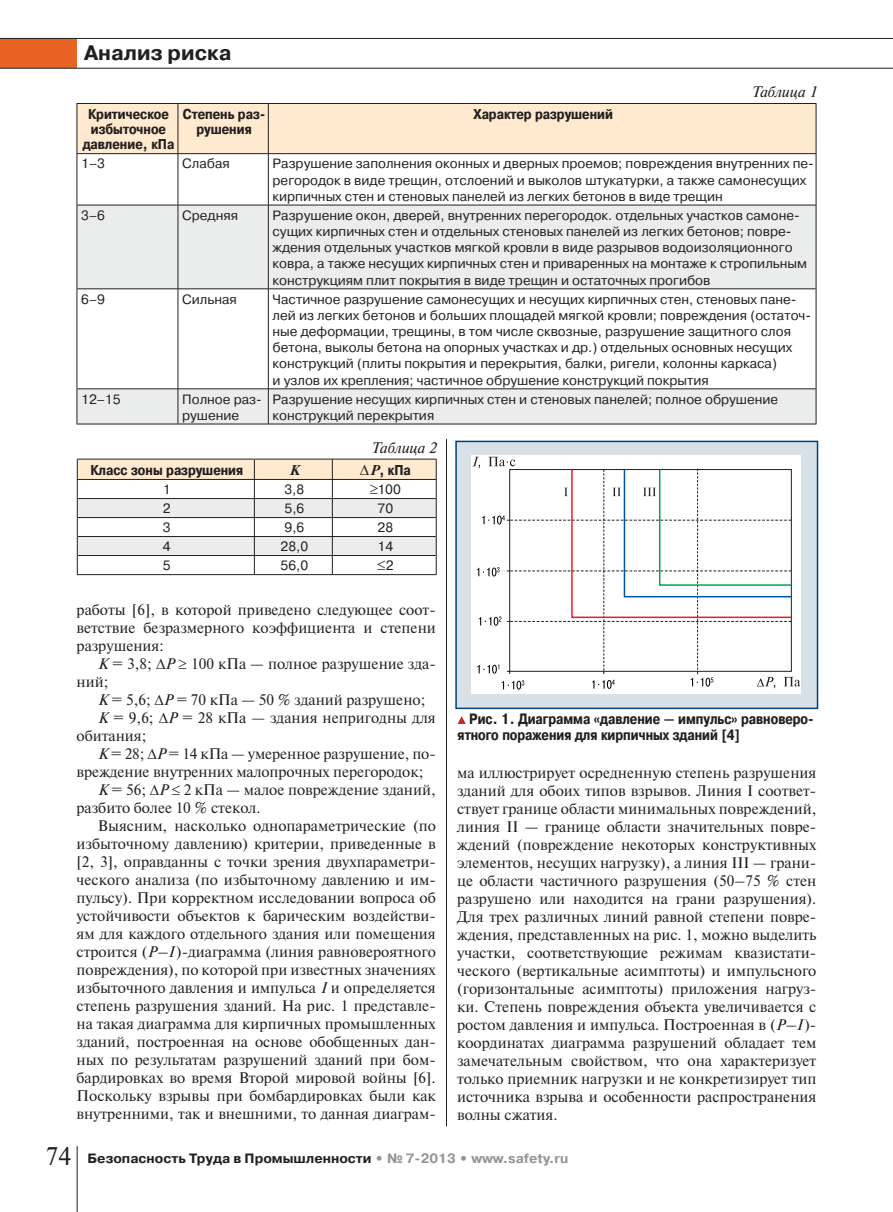
<style>
.page{position:relative;width:893px;height:1212px;background:#fff}
.page>*{position:absolute;margin:0;border:0;box-sizing:border-box;transform-origin:0 0}
.t1{font:700 21px "Pragmatica C";color:#231f20}
.t2{font:15.3px/18px "Newton C";color:#231f20;text-align:justify}
.t3{font:italic 15.3px "Newton C";color:#231f20}
.t4{font:700 15px/16.5px "Pragmatica Cond C";color:#231f20}
.t5{font:700 14.25px/15px "Pragmatica Cond C";color:#231f20;text-align:center;scale:1.05 1}
.t6{font:italic 700 14.25px "Newton C";color:#231f20;scale:1.05 1}
.t7{font:13.5px/16.2px "Pragmatica C";color:#231f20}
.t8{font:700 13.5px "Pragmatica C";color:#231f20}
.s1{font-family:"Newton C";font-style:italic}
.s2{font-style:italic}
.s3{font-family:"Newton C";font-weight:400;font-size:25.5px}
.s4{color:#939598}
</style>
<div class="page">
<div style="left:0;top:38px;width:77px;height:30px;background:#e76425"></div>
<hr style="left:0;top:68px;width:893px;height:1px;background:#231f20">
<hr style="left:0;top:38px;width:893px;height:1px;background:#231f20">
<hr style="left:77px;top:1146px;width:1px;height:66px;background:#231f20">
<hr style="left:446px;top:439px;width:1px;height:687px;background:#231f20">
<div style="left:78px;top:104px;width:738px;height:49px;background:#ffeacf"></div>
<svg style="left:78px;top:154px;width:738px;height:51px"></svg>
<svg style="left:78px;top:206px;width:738px;height:218px;fill:#ebecec"></svg>
<hr style="left:178px;top:104px;width:1px;height:49px;background:#231f20">
<hr style="left:268px;top:104px;width:1px;height:49px;background:#231f20">
<hr style="left:178px;top:154px;width:1px;height:51px;background:#231f20">
<hr style="left:268px;top:154px;width:1px;height:51px;background:#231f20">
<hr style="left:178px;top:205px;width:1px;height:84px;background:#231f20">
<hr style="left:268px;top:205px;width:1px;height:84px;background:#231f20">
<hr style="left:178px;top:289px;width:1px;height:100px;background:#231f20">
<hr style="left:268px;top:289px;width:1px;height:100px;background:#231f20">
<hr style="left:178px;top:389px;width:1px;height:35px;background:#231f20">
<hr style="left:268px;top:389px;width:1px;height:35px;background:#231f20">
<hr style="left:77px;top:153px;width:739px;height:1px;background:#231f20">
<hr style="left:77px;top:205px;width:739px;height:1px;background:#231f20">
<hr style="left:77px;top:289px;width:739px;height:1px;background:#231f20">
<hr style="left:77px;top:389px;width:739px;height:1px;background:#231f20">
<hr style="left:77px;top:103px;width:101px;height:1px;background:#231f20">
<hr style="left:77px;top:104px;width:1px;height:49px;background:#231f20">
<hr style="left:178px;top:103px;width:638px;height:1px;background:#231f20">
<hr style="left:816px;top:104px;width:1px;height:49px;background:#231f20">
<hr style="left:77px;top:154px;width:1px;height:51px;background:#231f20">
<hr style="left:816px;top:154px;width:1px;height:51px;background:#231f20">
<hr style="left:77px;top:205px;width:1px;height:84px;background:#231f20">
<hr style="left:816px;top:205px;width:1px;height:84px;background:#231f20">
<hr style="left:77px;top:289px;width:1px;height:100px;background:#231f20">
<hr style="left:816px;top:289px;width:1px;height:100px;background:#231f20">
<hr style="left:77px;top:389px;width:1px;height:35px;background:#231f20">
<hr style="left:816px;top:389px;width:1px;height:35px;background:#231f20">
<hr style="left:77px;top:424px;width:739px;height:1px;background:#231f20">
<div style="left:456px;top:441px;width:361px;height:267px;background:#d7e1e7"></div>
<div style="left:472px;top:455px;width:329px;height:238px;background:#fff"></div>
<svg style="left:472px;top:457px;width:328px;height:233px"></svg>
<div style="left:455px;top:441px;width:363px;height:268px;border:2px solid #00427a"></div>
<svg style="left:458px;top:716px;width:8px;height:8px"></svg>
<svg style="left:77px;top:459px;width:360px;height:116px"></svg>
<h1 class="t1" style="left:84px;top:45px;width:149px">Анализ риска</h1>
<p class="t3" style="left:751px;top:86px;width:67px">Таблица 1</p>
<p class="t5" style="left:83px;top:108px;width:89px">Критическое избыточное давление, кПа</p>
<p class="t5" style="left:183px;top:108px;width:80px">Степень раз&shy;рушения</p>
<p class="t5" style="left:473px;top:108px;width:134px">Характер разрушений</p>
<p class="t7" style="left:81px;top:157px;width:25px">1–3</p>
<p class="t7" style="left:182px;top:157px;width:49px">Слабая</p>
<p class="t7" style="left:273px;top:157px;width:543px">Разрушение заполнения оконных и дверных проемов; повреждения внутренних пе&shy;регородок в виде трещин, отслоений и выколов штукатурки, а также самонесущих кирпичных стен и стеновых панелей из легких бетонов в виде трещин</p>
<p class="t7" style="left:81px;top:208px;width:25px">3–6</p>
<p class="t7" style="left:182px;top:208px;width:57px">Средняя</p>
<p class="t7" style="left:273px;top:208px;width:536px">Разрушение окон, дверей, внутренних перегородок. отдельных участков самоне&shy;сущих кирпичных стен и отдельных стеновых панелей из легких бетонов; повре&shy;ждения отдельных участков мягкой кровли в виде разрывов водоизоляционного ковра, а также несущих кирпичных стен и приваренных на монтаже к стропильным конструкциям плит покрытия в виде трещин и остаточных прогибов</p>
<p class="t7" style="left:81px;top:292px;width:25px">6–9</p>
<p class="t7" style="left:182px;top:292px;width:56px">Сильная</p>
<p class="t7" style="left:273px;top:292px;width:540px">Частичное разрушение самонесущих и несущих кирпичных стен, стеновых пане&shy;лей из легких бетонов и больших площадей мягкой кровли; повреждения (остаточ&shy;ные деформации, трещины, в том числе сквозные, разрушение защитного слоя бетона, выколы бетона на опорных участках и др.) отдельных основных несущих конструкций (плиты покрытия и перекрытия, балки, ригели, колонны каркаса)<br>и узлов их крепления; частичное обрушение конструкций покрытия</p>
<p class="t7" style="left:81px;top:392px;width:41px">12–15</p>
<p class="t7" style="left:182px;top:392px;width:81px">Полное раз&shy;рушение</p>
<p class="t7" style="left:273px;top:392px;width:507px">Разрушение несущих кирпичных стен и стеновых панелей; полное обрушение конструкций перекрытия</p>
<p class="t3" style="left:371px;top:442px;width:67px">Таблица 2</p>
<p class="t5" style="left:90px;top:464px;width:147px">Класс зоны разрушения</p>
<p class="t6" style="left:289px;top:465px;width:12px">K</p>
<p class="t5" style="left:370px;top:464px;width:41px"><span class="s1">P</span>, кПа</p>
<p class="t7" style="left:163px;top:483px;width:9px">1</p>
<p class="t7" style="left:284px;top:483px;width:21px">3,8</p>
<p class="t7" style="left:370px;top:483px;width:33px">≥100</p>
<p class="t7" style="left:163px;top:502px;width:9px">2</p>
<p class="t7" style="left:284px;top:502px;width:21px">5,6</p>
<p class="t7" style="left:377px;top:502px;width:17px">70</p>
<p class="t7" style="left:163px;top:521px;width:9px">3</p>
<p class="t7" style="left:284px;top:521px;width:21px">9,6</p>
<p class="t7" style="left:377px;top:521px;width:17px">28</p>
<p class="t7" style="left:163px;top:540px;width:9px">4</p>
<p class="t7" style="left:281px;top:540px;width:29px">28,0</p>
<p class="t7" style="left:377px;top:540px;width:17px">14</p>
<p class="t7" style="left:163px;top:559px;width:9px">5</p>
<p class="t7" style="left:281px;top:559px;width:29px">56,0</p>
<p class="t7" style="left:377px;top:559px;width:18px">≤2</p>
<p class="t2" style="left:77px;top:602px;width:361px">работы [6], в которой приведено следующее соот&shy;ветствие безразмерного коэффициента и степени разрушения:</p>
<p class="t2" style="left:77px;top:656px;width:361px;text-indent:21px"><span class="s2">K</span> = 3,8; <span class="s2">P</span> ≥ 100 кПа — полное разрушение зда&shy;ний;</p>
<p class="t2" style="left:98px;top:692px;width:329px"><span class="s2">K</span> = 5,6; <span class="s2">P</span> = 70 кПа — 50 % зданий разрушено;</p>
<p class="t2" style="left:98px;top:710px;width:340px"><span class="s2">K</span> = 9,6; <span class="s2">P</span> = 28 кПа — здания непригодны для</p>
<p class="t2" style="left:77px;top:728px;width:71px">обитания;</p>
<p class="t2" style="left:98px;top:746px;width:340px"><span class="s2">K</span> = 28; <span class="s2">P</span> = 14 кПа — умеренное разрушение, по-</p>
<p class="t2" style="left:77px;top:764px;width:348px">вреждение внутренних малопрочных перегородок;</p>
<p class="t2" style="left:98px;top:782px;width:340px"><span class="s2">K</span> = 56; <span class="s2">P</span> ≤ 2 кПа — малое повреждение зданий,</p>
<p class="t2" style="left:77px;top:800px;width:186px">разбито более 10 % стекол.</p>
<p class="t2" style="left:98px;top:818px;width:340px">Выясним, насколько однопараметрические (по</p>
<p class="t2" style="left:77px;top:836px;width:361px">избыточному давлению) критерии, приведенные в</p>
<p class="t2" style="left:77px;top:854px;width:361px">[2, 3], оправданны с точки зрения двухпараметри-</p>
<p class="t2" style="left:77px;top:872px;width:361px">ческого анализа (по избыточному давлению и им-</p>
<p class="t2" style="left:77px;top:890px;width:361px">пульсу). При корректном исследовании вопроса об</p>
<p class="t2" style="left:77px;top:908px;width:361px">устойчивости объектов к барическим воздействи-</p>
<p class="t2" style="left:77px;top:926px;width:361px">ям для каждого отдельного здания или помещения</p>
<p class="t2" style="left:77px;top:944px;width:361px">строится (<span class="s2">P–I</span>)-диаграмма (линия равновероятного</p>
<p class="t2" style="left:77px;top:962px;width:361px">повреждения), по которой при известных значениях</p>
<p class="t2" style="left:77px;top:980px;width:361px">избыточного давления и импульса <span class="s2">I</span> и определяется</p>
<p class="t2" style="left:77px;top:998px;width:361px">степень разрушения зданий. На рис. 1 представле-</p>
<p class="t2" style="left:77px;top:1016px;width:361px">на такая диаграмма для кирпичных промышленных</p>
<p class="t2" style="left:77px;top:1034px;width:361px">зданий, построенная на основе обобщенных дан-</p>
<p class="t2" style="left:77px;top:1052px;width:361px">ных по результатам разрушений зданий при бом-</p>
<p class="t2" style="left:77px;top:1070px;width:361px">бардировках во время Второй мировой войны [6].</p>
<p class="t2" style="left:77px;top:1088px;width:361px">Поскольку взрывы при бомбардировках были как</p>
<p class="t2" style="left:77px;top:1106px;width:361px">внутренними, так и внешними, то данная диаграм-</p>
<p class="t4" style="left:458px;top:712px;width:358px;text-indent:12px">Рис. 1. Диаграмма «давление — импульс» равноверо&shy;ятного поражения для кирпичных зданий [4]</p>
<p class="t2" style="left:457px;top:765px;width:361px">ма иллюстрирует осредненную степень разрушения зданий для обоих типов взрывов. Линия I соответ&shy;ствует границе области минимальных повреждений, линия II — границе области значительных повре&shy;ждений (повреждение некоторых конструктивных элементов, несущих нагрузку), а линия III — грани&shy;це области частичного разрушения (50–75 % стен разрушено или находится на грани разрушения).<br>Для трех различных линий равной степени повре&shy;ждения, представленных на рис. 1, можно выделить участки, соответствующие режимам квазистати&shy;ческого (вертикальные асимптоты) и импульсного (горизонтальные асимптоты) приложения нагруз&shy;ки. Степень повреждения объекта увеличивается с ростом давления и импульса. Построенная в (<span class="s2">P–I</span>)- координатах диаграмма разрушений обладает тем замечательным свойством, что она характеризует только приемник нагрузки и не конкретизирует тип источника взрыва и особенности распространения волны сжатия.</p>
<p class="t8" style="left:46px;top:1153px;width:524px"><span class="s3">74</span> Безопасность Труда в Промышленности <span class="s4">• № 7-2013 • www.safety.ru</span></p>
</div>
